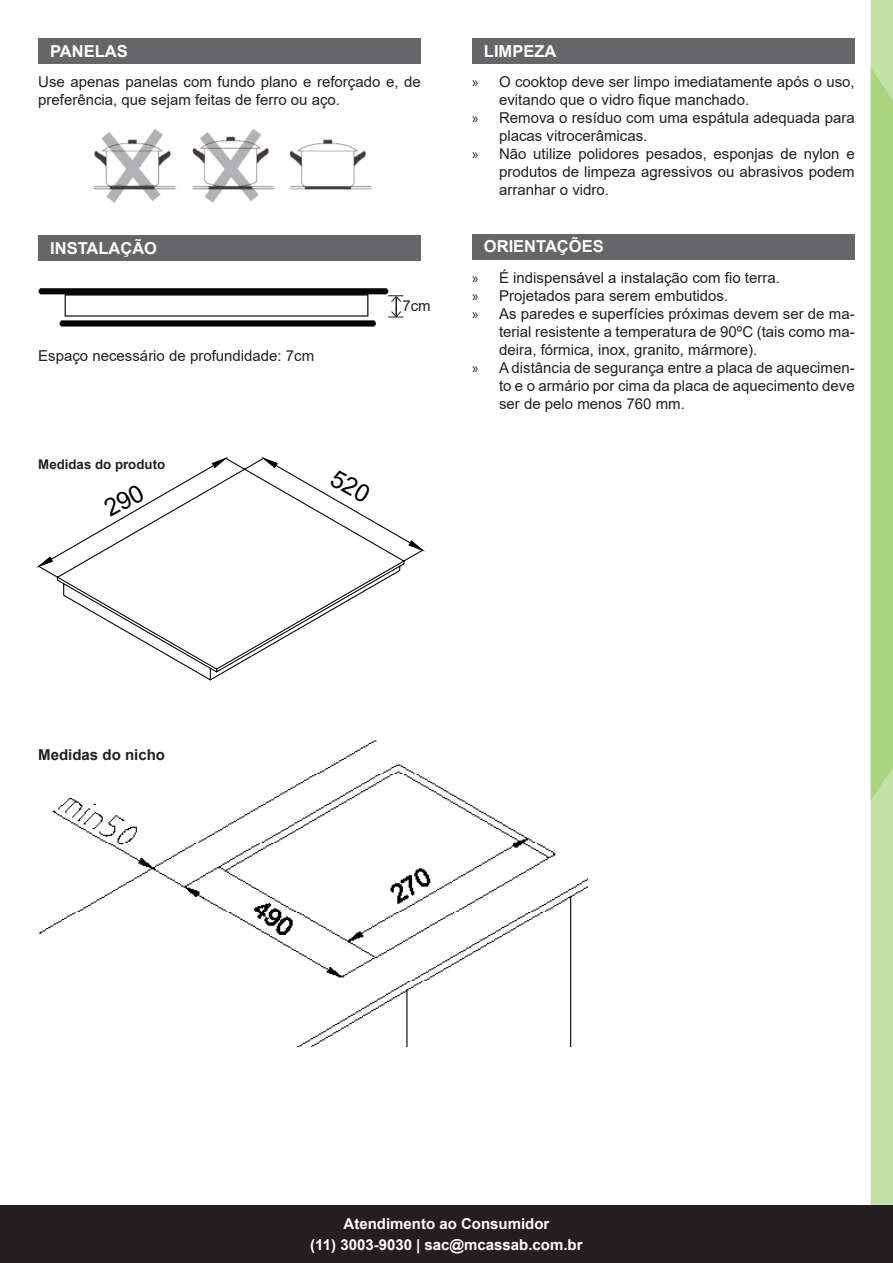
<style>
.page{position:relative;width:893px;height:1263px;background:#fff}
.page>*{position:absolute;margin:0;border:0;box-sizing:border-box;transform-origin:0 0}
.t1{font:700 16.5px "Arial";color:#fff}
.t2{font:15px/18px "Arial";color:#231f20}
.t3{font:700 15px "Arial";color:#fff}
.t4{font:700 15px "Arial";color:#231f20}
.t5{font:700 13.35px "Arial";color:#231f20}
.s1{font-family:"Myriad Pro"}
</style>
<div class="page">
<svg style="left:871px;top:0;width:22px;height:1205px;background:#b5d98d"></svg>
<div style="left:0;top:1205px;width:893px;height:58px;background:#231f20"></div>
<div style="left:38px;top:38px;width:383px;height:26px;background:#666669"></div>
<div style="left:472px;top:38px;width:383px;height:26px;background:#666669"></div>
<div style="left:472px;top:234px;width:383px;height:26px;background:#666669"></div>
<div style="left:38px;top:235px;width:383px;height:26px;background:#666669"></div>
<img style="left:93px;top:129px;width:279px;height:74px">
<img style="left:38px;top:288px;width:351px;height:39px">
<hr style="left:395px;top:297px;width:2px;height:20px;background:#231f20">
<svg style="left:388px;top:295px;width:15px;height:7px"></svg>
<svg style="left:388px;top:311px;width:15px;height:7px"></svg>
<svg style="left:37px;top:457px;width:387px;height:224px"></svg>
<svg style="left:38px;top:557px;width:14px;height:9px"></svg>
<svg style="left:212px;top:458px;width:14px;height:10px"></svg>
<img style="left:39px;top:741px;width:548px;height:305px">
<svg style="left:103px;top:483px;width:42px;height:34px"></svg>
<svg style="left:263px;top:458px;width:160px;height:92px"></svg>
<p class="t1" style="left:50px;top:39px;width:79px">PANELAS</p>
<p class="t1" style="left:484px;top:39px;width:74px">LIMPEZA</p>
<p class="t2" style="left:38px;top:73px;width:384px">Use apenas panelas com fundo plano e reforçado e, de preferência, que sejam feitas de ferro ou aço.</p>
<p class="t2" style="left:499px;top:73px;width:357px;text-indent:-27px"><span class="s1">»</span> O cooktop deve ser limpo imediatamente após o uso, evitando que o vidro fique manchado.</p>
<p class="t2" style="left:499px;top:109px;width:357px;text-indent:-27px"><span class="s1">»</span> Remova o resíduo com uma espátula adequada para placas vitrocerâmicas.</p>
<p class="t2" style="left:499px;top:145px;width:357px;text-align:justify;text-indent:-27px"><span class="s1">»</span> Não utilize polidores pesados, esponjas de nylon e produtos de limpeza agressivos ou abrasivos podem arranhar o vidro.</p>
<p class="t1" style="left:50px;top:236px;width:108px">INSTALAÇÃO</p>
<p class="t1" style="left:484px;top:235px;width:121px">ORIENTAÇÕES</p>
<p class="t2" style="left:38px;top:347px;width:277px">Espaço necessário de profundidade: 7cm</p>
<p class="t5" style="left:38px;top:454px;width:128px">Medidas do produto</p>
<p class="t2" style="left:402px;top:297px;width:30px">7cm</p>
<p class="t2" style="left:472px;top:269px;width:309px"><span class="s1">»</span> É indispensável a instalação com fio terra.</p>
<p class="t2" style="left:472px;top:287px;width:258px"><span class="s1">»</span> Projetados para serem embutidos.</p>
<p class="t2" style="left:499px;top:305px;width:357px;text-align:justify;text-indent:-27px"><span class="s1">»</span> As paredes e superfícies próximas devem ser de ma&shy;terial resistente a temperatura de 90ºC (tais como ma&shy;deira, fórmica, inox, granito, mármore).</p>
<p class="t2" style="left:499px;top:359px;width:357px;text-align:justify;text-indent:-27px"><span class="s1">»</span> A distância de segurança entre a placa de aquecimen&shy;to e o armário por cima da placa de aquecimento deve ser de pelo menos 760 mm.</p>
<p class="t4" style="left:38px;top:744px;width:128px">Medidas do nicho</p>
<p class="t3" style="left:344px;top:1213px;width:207px">Atendimento ao Consumidor</p>
<p class="t3" style="left:310px;top:1234px;width:274px">(11) 3003-9030 | sac@mcassab.com.br</p>
</div>
